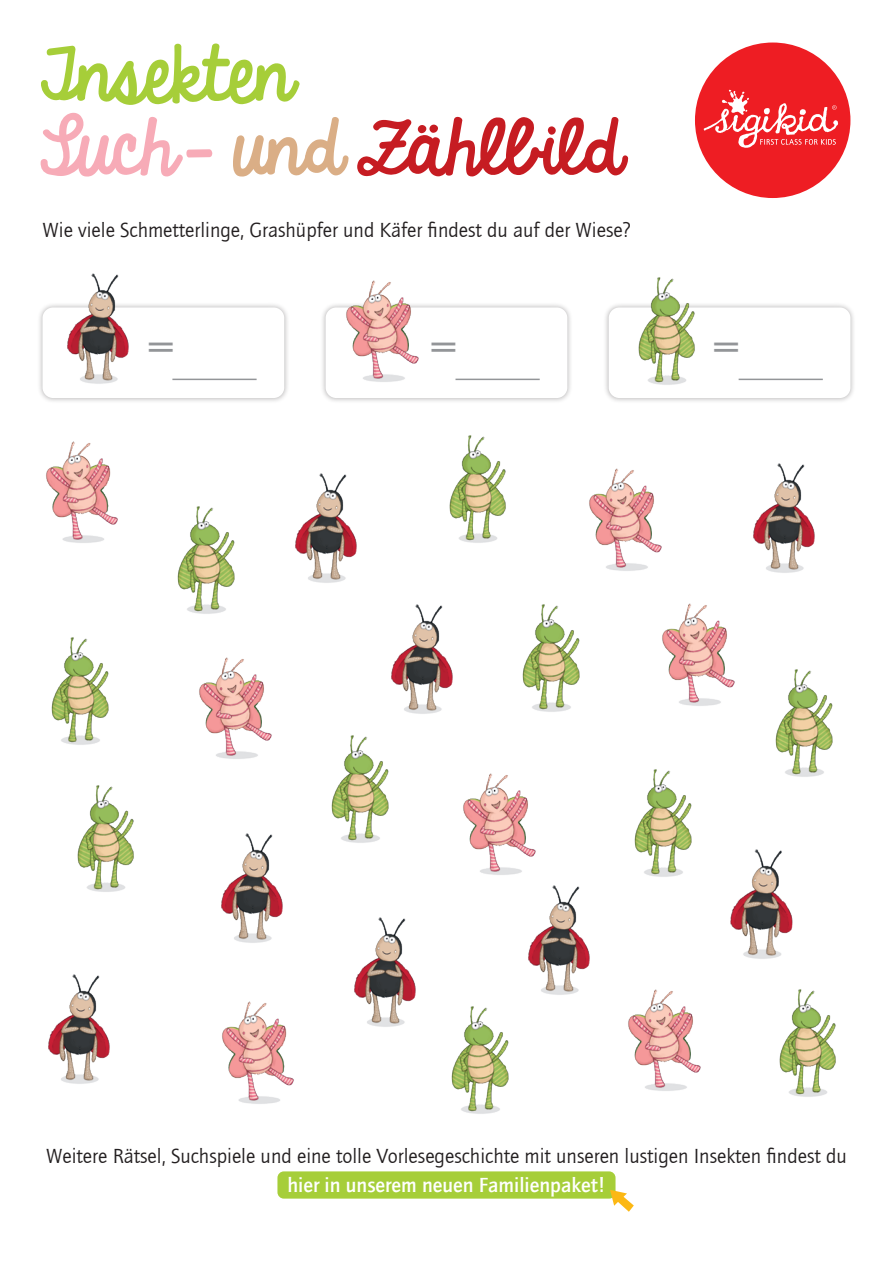
<style>
.page{position:relative;width:893px;height:1263px;background:#fff}
.page>*{position:absolute;margin:0;border:0;box-sizing:border-box;transform-origin:0 0}
.t1{font:67.5px "Sigikid Always A Good Time";color:#c61c22}
.t2{font:67.5px "Sigikid Always A Good Time";color:#a6ce39}
.t3{font:45px "Quay Itc T";color:#939598}
.t4{font:21px/29.2px "Quay Itc T";color:#231f20;text-align:center}
.s1{color:#f7abb7}
.s2{color:#daae86}
.s3{font-weight:700;color:#fff}
</style>
<div class="page">
<div style="left:37px;top:302px;width:253px;height:101px;background:#231f20;opacity:.35"></div>
<div style="left:43px;top:307px;width:241px;height:91px;background:#fff;border-radius:11px"></div>
<div style="left:320px;top:302px;width:253px;height:101px;background:#231f20;opacity:.35"></div>
<div style="left:326px;top:307px;width:241px;height:91px;background:#fff;border-radius:11px"></div>
<div style="left:603px;top:302px;width:253px;height:101px;background:#231f20;opacity:.35"></div>
<div style="left:609px;top:307px;width:241px;height:91px;background:#fff;border-radius:11px"></div>
<div style="left:277px;top:1171px;width:338px;height:27px;background:#a6ce39;border-radius:6px"></div>
<svg style="left:610px;top:1190px;width:24px;height:22px"></svg>
<img style="left:56px;top:273px;width:84px;height:111px">
<img style="left:295px;top:473px;width:62px;height:110px">
<img style="left:221px;top:833px;width:62px;height:110px">
<img style="left:354px;top:917px;width:62px;height:110px">
<img style="left:391px;top:604px;width:62px;height:110px">
<img style="left:730px;top:849px;width:63px;height:110px">
<img style="left:753px;top:463px;width:62px;height:110px">
<img style="left:528px;top:885px;width:62px;height:110px">
<img style="left:48px;top:974px;width:62px;height:110px">
<hr style="left:172px;top:379px;width:85px;height:1px;background:#939598">
<img style="left:339px;top:280px;width:92px;height:102px">
<img style="left:46px;top:441px;width:72px;height:102px">
<img style="left:199px;top:657px;width:73px;height:102px">
<img style="left:589px;top:468px;width:73px;height:103px">
<img style="left:662px;top:603px;width:73px;height:103px">
<img style="left:463px;top:773px;width:73px;height:102px">
<img style="left:222px;top:1001px;width:72px;height:103px">
<img style="left:628px;top:989px;width:73px;height:102px">
<hr style="left:455px;top:379px;width:85px;height:1px;background:#939598">
<img style="left:633px;top:277px;width:76px;height:108px">
<img style="left:449px;top:435px;width:57px;height:108px">
<img style="left:177px;top:506px;width:58px;height:108px">
<img style="left:331px;top:735px;width:58px;height:108px">
<img style="left:77px;top:785px;width:57px;height:107px">
<img style="left:522px;top:604px;width:58px;height:108px">
<img style="left:775px;top:669px;width:58px;height:108px">
<img style="left:634px;top:769px;width:58px;height:108px">
<img style="left:779px;top:989px;width:57px;height:108px">
<img style="left:451px;top:1006px;width:58px;height:108px">
<img style="left:51px;top:637px;width:58px;height:108px">
<hr style="left:739px;top:379px;width:84px;height:1px;background:#939598">
<div style="left:695px;top:43px;width:155px;height:155px;background:#ee1d23;border-radius:50%"></div>
<svg style="left:704px;top:90px;width:134px;height:58px"></svg>
<p class="t2" style="left:30px;top:18px;width:264px">Insekten</p>
<p class="t1" style="left:28px;top:92px;width:595px"><span class="s1">Such-</span> <span class="s2">und</span> Zählbild</p>
<p class="t4" style="left:43px;top:215px;width:590px">Wie viele Schmetterlinge, Grashüpfer und Käfer findest du auf der Wiese?</p>
<p class="t3" style="left:148px;top:322px;width:27px">=</p>
<p class="t3" style="left:431px;top:322px;width:27px">=</p>
<p class="t3" style="left:713px;top:322px;width:27px">=</p>
<p class="t4" style="left:46px;top:1141px;width:802px">Weitere Rätsel, Suchspiele und eine tolle Vorlesegeschichte mit unseren lustigen Insekten findest du <span class="s3">hier in unserem neuen Familienpaket!</span></p>
</div>
